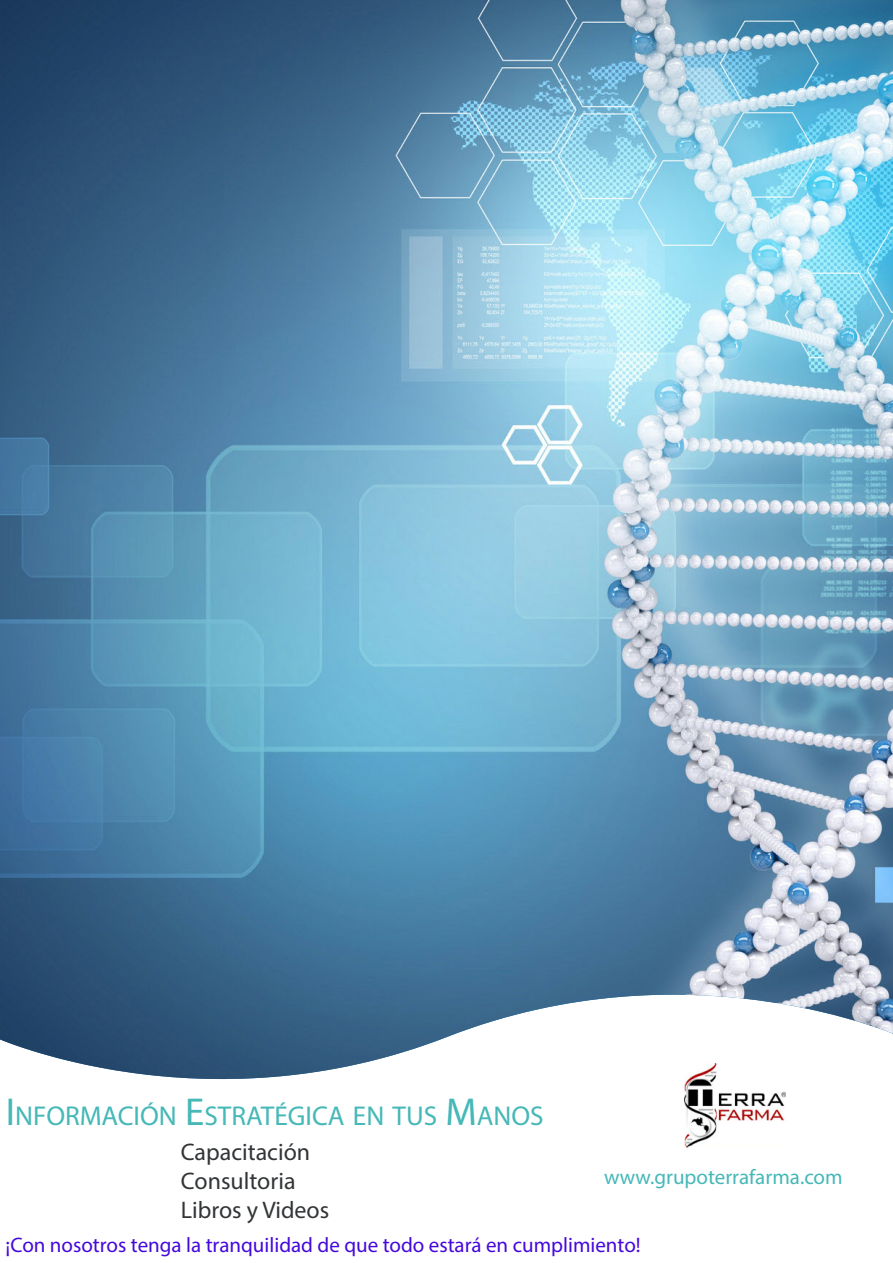
<style>
.page{position:relative;width:893px;height:1263px;background:#fff}
.page>*{position:absolute;margin:0;border:0;box-sizing:border-box;transform-origin:0 0}
.t1{font:27.3px "Myriad Pro";color:#45b8b7}
.t2{font:24px/28.8px "Myriad Pro";color:#323537}
.t3{font:21px "Myriad Pro";color:#4508dc}
.t4{font:21px "Myriad Pro";color:#45b8b7}
.s1{font-size:39px}
</style>
<div class="page">
<img style="left:0;top:0;width:893px;height:1079px">
<img style="left:685px;top:1064px;width:100px;height:83px">
<h1 class="t1" style="left:6px;top:1104px;width:539px"><span class="s1">I</span>NFORMACIÓ N <span class="s1">E</span>STRATÉ GICA EN TUS <span class="s1">M</span>ANOS</h1>
<p class="t2" style="left:181px;top:1140px;width:150px">Capacitación<br>Consultoria<br>Libros y Videos</p>
<p class="t4" style="left:604px;top:1168px;width:240px">www.grupoterrafarma.com</p>
<p class="t3" style="left:6px;top:1236px;width:637px">¡Con nosotros tenga la tranquilidad de que todo estará en cumplimiento!</p>
</div>
